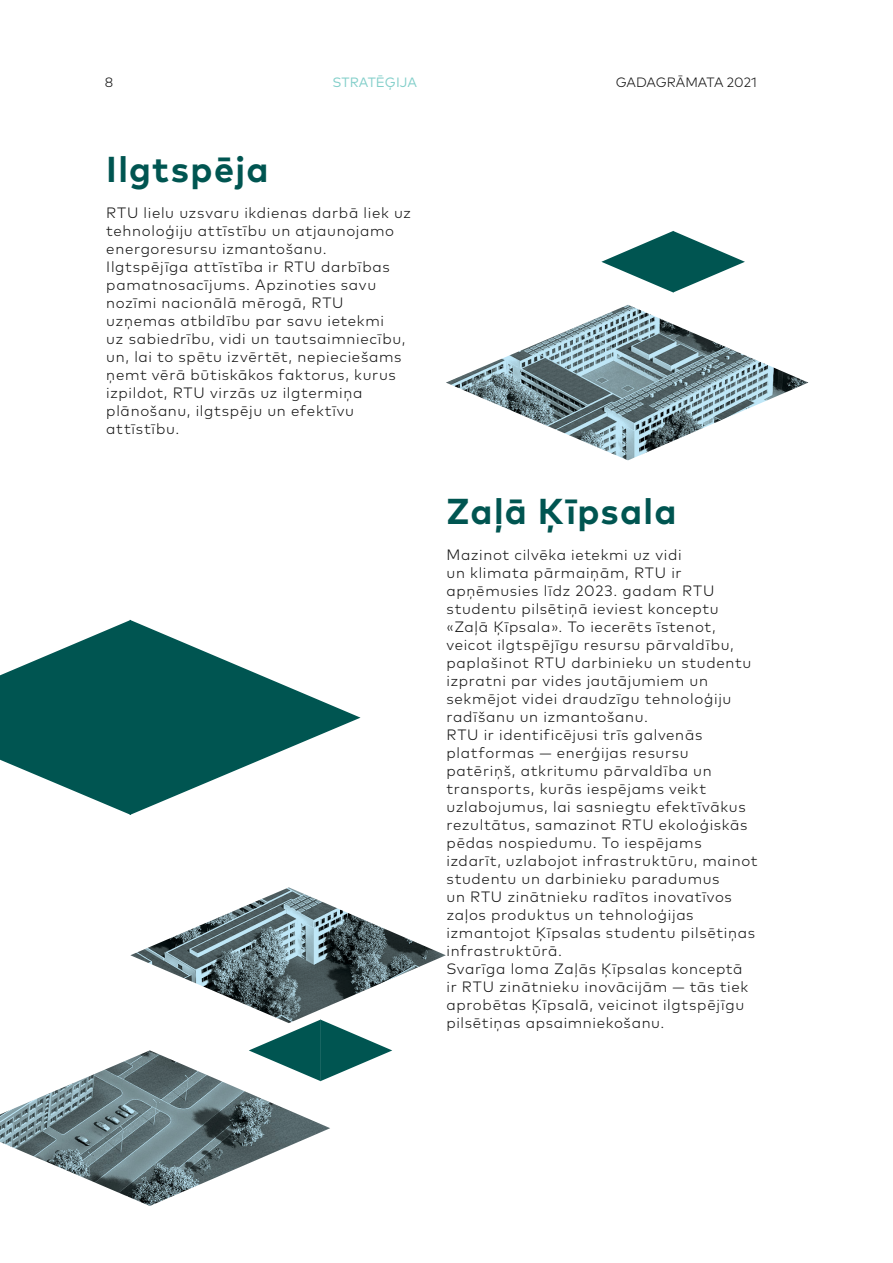
<style>
.page{position:relative;width:893px;height:1263px;background:#fff}
.page>*{position:absolute;margin:0;border:0;box-sizing:border-box;transform-origin:0 0}
.Virsraksts{font:700 36px "Mark Pro";letter-spacing:.035em;color:#005551}
.pamatteksts{font:300 15px/18px "Mark Pro";letter-spacing:.045em;color:#141414}
.t1{font:300 13.5px "Mark Pro";color:#141414}
.t2{font:13.5px "Mark Pro";color:#83cfca}
</style>
<div class="page">
<img style="left:446px;top:305px;width:362px;height:155px">
<img style="left:130px;top:887px;width:316px;height:132px">
<img style="left:0;top:1050px;width:330px;height:156px">
<svg style="left:0;top:620px;width:360px;height:195px"></svg>
<svg style="left:601px;top:231px;width:144px;height:62px"></svg>
<svg style="left:249px;top:1019px;width:143px;height:62px"></svg>
<p class="t1" style="left:105px;top:72px;width:10px">8</p>
<p class="t2" style="left:332px;top:72px;width:86px">STRATĒĢIJA</p>
<p class="t1" style="left:616px;top:72px;width:143px">GADAGRĀMATA 2021</p>
<p class="Virsraksts" style="left:106px;top:142px;width:164px">Ilgtspēja</p>
<p class="pamatteksts" style="left:106px;top:203px;width:306px">RTU lielu uzsvaru ikdienas darbā liek uz tehnoloģiju attīstību un atjaunojamo energoresursu izmantošanu.<br>Ilgtspējīga attīstība ir RTU darbības pamatnosacījums. Apzinoties savu nozīmi nacionālā mērogā, RTU uzņemas atbildību par savu ietekmi<br>uz sabiedrību, vidi un tautsaimniecību, un, lai to spētu izvērtēt, nepieciešams ņemt vērā būtiskākos faktorus, kurus izpildot, RTU virzās uz ilgtermiņa plānošanu, ilgtspēju un efektīvu attīstību.</p>
<p class="Virsraksts" style="left:446px;top:484px;width:232px">Zaļā Ķīpsala</p>
<p class="pamatteksts" style="left:446px;top:544px;width:306px">Mazinot cilvēka ietekmi uz vidi<br>un klimata pārmaiņām, RTU ir apņēmusies līdz 2023. gadam RTU studentu pilsētiņā ieviest konceptu «Zaļā Ķīpsala». To iecerēts īstenot, veicot ilgtspējīgu resursu pārvaldību, paplašinot RTU darbinieku un studentu izpratni par vides jautājumiem un sekmējot videi draudzīgu tehnoloģiju radīšanu un izmantošanu.</p>
<p class="pamatteksts" style="left:446px;top:724px;width:313px">RTU ir identificējusi trīs galvenās platformas — enerģijas resursu patēriņš, atkritumu pārvaldība un transports, kurās iespējams veikt uzlabojumus, lai sasniegtu efektīvākus rezultātus, samazinot RTU ekoloģiskās pēdas nospiedumu. To iespējams izdarīt, uzlabojot infrastruktūru, mainot studentu un darbinieku paradumus<br>un RTU zinātnieku radītos inovatīvos zaļos produktus un tehnoloģijas izmantojot Ķīpsalas studentu pilsētiņas infrastruktūrā.</p>
<p class="pamatteksts" style="left:446px;top:958px;width:303px">Svarīga loma Zaļās Ķīpsalas konceptā ir RTU zinātnieku inovācijām — tās tiek aprobētas Ķīpsalā, veicinot ilgtspējīgu pilsētiņas apsaimniekošanu.</p>
</div>
